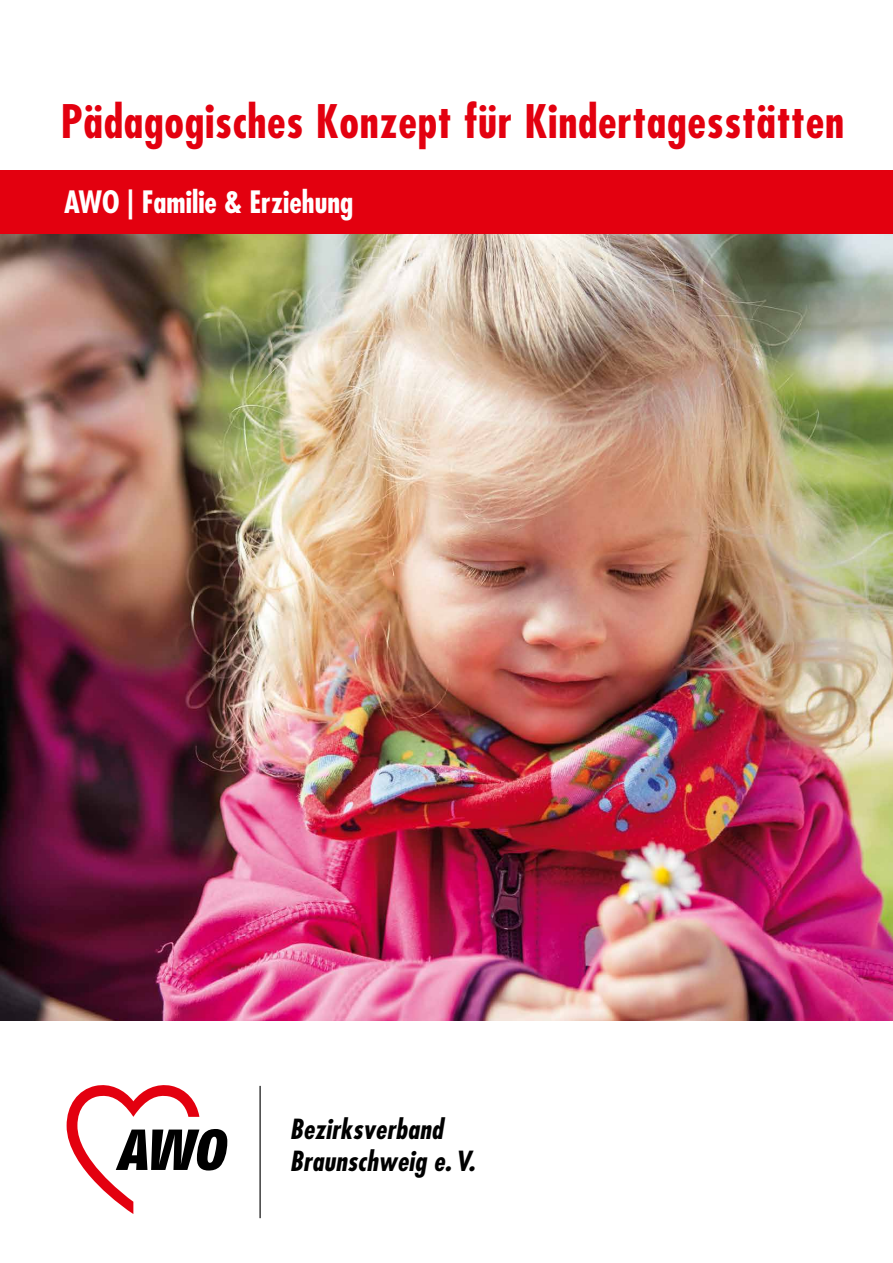
<style>
.page{position:relative;width:893px;height:1263px;background:#fff}
.page>*{position:absolute;margin:0;border:0;box-sizing:border-box;transform-origin:0 0}
.t1{font:700 condensed 45px "Futura";letter-spacing:.015em;color:#e3000f}
.t2{font:700 condensed 30px "Futura";color:#fff}
.t3{font:italic 700 condensed 27px/32.4px "Futura";letter-spacing:.01em;color:#000}
</style>
<div class="page">
<img style="left:0;top:234px;width:893px;height:786px">
<svg style="left:67px;top:1085px;width:160px;height:129px"></svg>
<hr style="left:260px;top:1086px;width:1px;height:132px;background:#000">
<div style="left:0;top:170px;width:893px;height:64px;background:#e3000f"></div>
<p class="t1" style="left:61px;top:94px;width:785px">Pädagogisches Konzept für Kindertagesstätten</p>
<p class="t2" style="left:64px;top:184px;width:291px">AWO | Familie &amp; Erziehung</p>
<p class="t3" style="left:290px;top:1112px;width:187px">Bezirksverband<br>Braunschweig e. V.</p>
</div>
